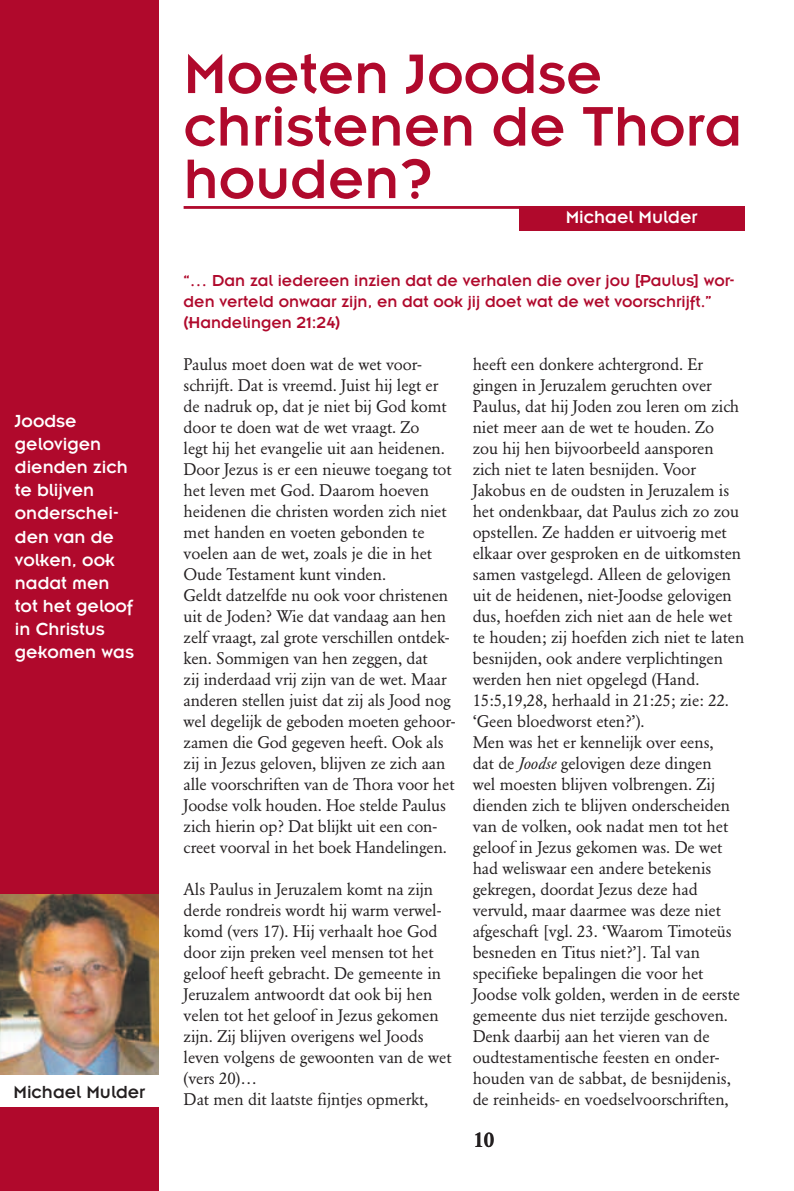
<style>
.page{position:relative;width:794px;height:1191px;background:#fff}
.page>*{position:absolute;margin:0;border:0;box-sizing:border-box;transform-origin:0 0}
.t1{font:61.25px/52.5px "Insignia";color:#b0092c}
.t2{font:500 21px "Garamond BE";color:#231f20}
.t3{font:19.25px/23.1px "Insignia";color:#fff}
.t4{font:19.25px "Insignia";color:#231f20}
.t5{font:17.5px/21px "Insignia";color:#b0092c}
.t6{font:16.62px/21px "Garamond BE";letter-spacing:-.005em;color:#231f20}
.s1{font-style:italic}
</style>
<div class="page">
<div style="left:0;top:0;width:159px;height:1191px;background:#b0092c"></div>
<hr style="left:184px;top:206px;width:560px;height:3px;background:#b0092c">
<div style="left:0;top:1074px;width:161px;height:32px;background:#fff"></div>
<img style="left:0;top:894px;width:159px;height:180px">
<div style="left:519px;top:206px;width:225px;height:25px;background:#b0092c"></div>
<h1 class="t1" style="left:184px;top:53px;width:560px">Moeten Joodse christenen de Thora houden?</h1>
<p class="t3" style="left:565px;top:207px;width:133px">Michael Mulder</p>
<p class="t5" style="left:184px;top:271px;width:552px">“… Dan zal iedereen inzien dat de verhalen die over jou [Paulus] wor&shy;den verteld onwaar zijn, en dat ook jij doet wat de wet voorschrijft.” (Handelingen 21:24)</p>
<p class="t6" style="left:184px;top:355px;width:273px">Paulus moet doen wat de wet voor&shy;schrijft. Dat is vreemd. Juist hij legt er de nadruk op, dat je niet bij God komt door te doen wat de wet vraagt. Zo<br>legt hij het evangelie uit aan heidenen.<br>Door Jezus is er een nieuwe toegang tot het leven met God. Daarom hoeven heidenen die christen worden zich niet met handen en voeten gebonden te voelen aan de wet, zoals je die in het Oude Testament kunt vinden.<br>Geldt datzelfde nu ook voor christenen uit de Joden? Wie dat vandaag aan hen zelf vraagt, zal grote verschillen ontdek&shy;ken. Sommigen van hen zeggen, dat<br>zij inderdaad vrij zijn van de wet. Maar anderen stellen juist dat zij als Jood nog wel degelijk de geboden moeten gehoor&shy;zamen die God gegeven heeft. Ook als zij in Jezus geloven, blijven ze zich aan alle voorschriften van de Thora voor het Joodse volk houden. Hoe stelde Paulus zich hierin op? Dat blijkt uit een con&shy;creet voorval in het boek Handelingen.</p>
<p class="t6" style="left:184px;top:880px;width:269px">Als Paulus in Jeruzalem komt na zijn derde rondreis wordt hij warm verwel&shy;komd (vers 17). Hij verhaalt hoe God door zijn preken veel mensen tot het geloof heeft gebracht. De gemeente in Jeruzalem antwoordt dat ook bij hen velen tot het geloof in Jezus gekomen zijn. Zij blijven overigens wel Joods leven volgens de gewoonten van de wet (vers 20)…<br>Dat men dit laatste fijntjes opmerkt,</p>
<p class="t6" style="left:473px;top:355px;width:273px">heeft een donkere achtergrond. Er gingen in Jeruzalem geruchten over Paulus, dat hij Joden zou leren om zich niet meer aan de wet te houden. Zo<br>zou hij hen bijvoorbeeld aansporen zich niet te laten besnijden. Voor Jakobus en de oudsten in Jeruzalem is het ondenkbaar, dat Paulus zich zo zou opstellen. Ze hadden er uitvoerig met elkaar over gesproken en de uitkomsten samen vastgelegd. Alleen de gelovigen uit de heidenen, niet-Joodse gelovigen dus, hoefden zich niet aan de hele wet te houden; zij hoefden zich niet te laten besnijden, ook andere verplichtingen werden hen niet opgelegd (Hand.<br>15:5,19,28, herhaald in 21:25; zie: 22. ‘Geen bloedworst eten?’).<br>Men was het er kennelijk over eens,<br>dat de <span class="s1">Joodse</span> gelovigen deze dingen<br>wel moesten blijven volbrengen. Zij dienden zich te blijven onderscheiden van de volken, ook nadat men tot het geloof in Jezus gekomen was. De wet had weliswaar een andere betekenis gekregen, doordat Jezus deze had vervuld, maar daarmee was deze niet afgeschaft [vgl. 23. ‘Waarom Timoteüs besneden en Titus niet?’]. Tal van specifieke bepalingen die voor het Joodse volk golden, werden in de eerste gemeente dus niet terzijde geschoven.<br>Denk daarbij aan het vieren van de oudtestamentische feesten en onder&shy;houden van de sabbat, de besnijdenis,</p>
<p class="t3" style="left:15px;top:411px;width:121px">Joodse gelovigen dienden zich te blijven onderschei&shy;den van de volken, ook nadat men tot het geloof in Christus gekomen was</p>
<p class="t4" style="left:13px;top:1086px;width:133px">Michael Mulder</p>
<p class="t6" style="left:473px;top:1090px;width:258px">de reinheids- en voedselvoorschriften,</p>
<p class="t2" style="left:473px;top:1130px;width:22px">10</p>
</div>
